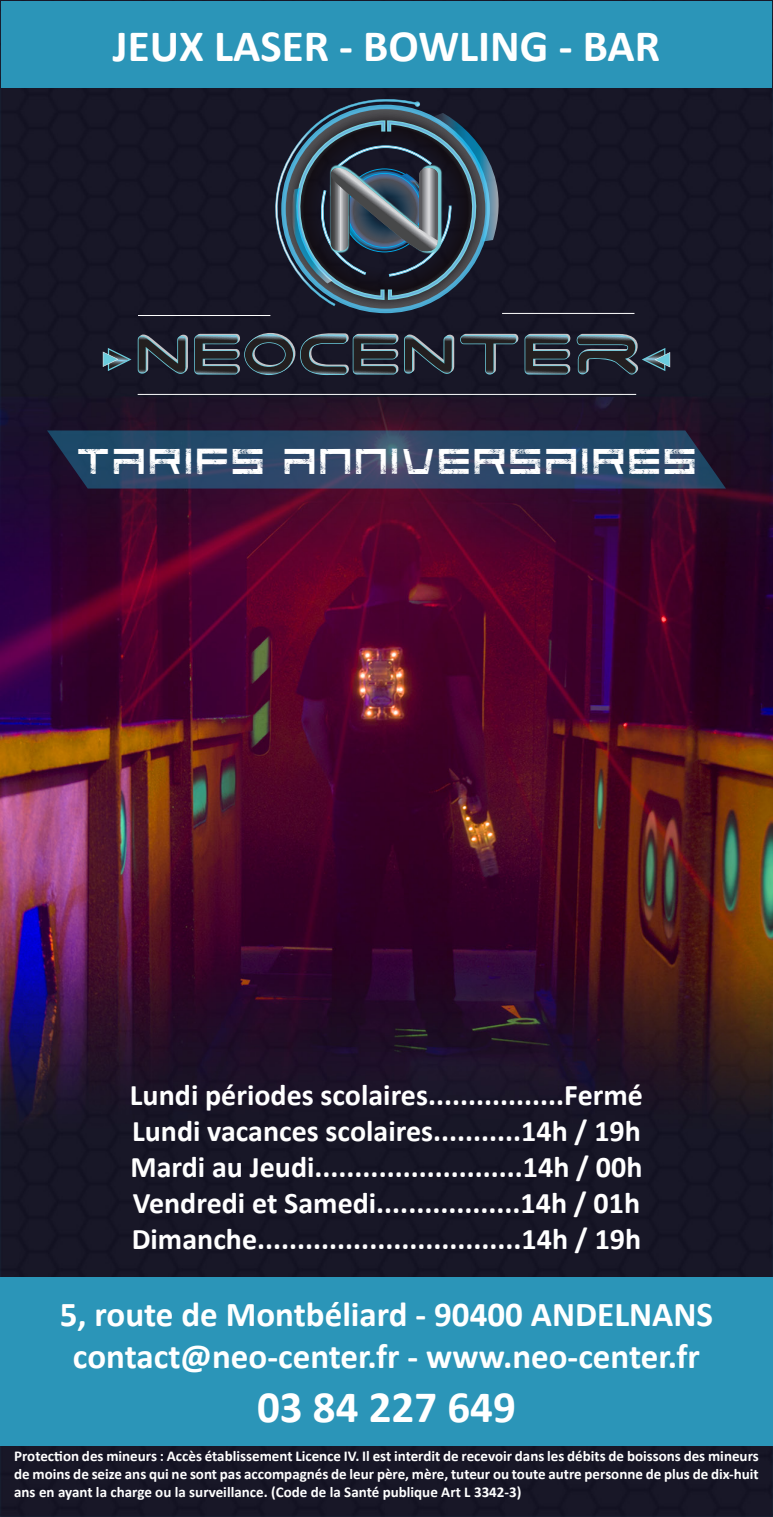
<style>
.page{position:relative;width:773px;height:1517px;background:#fff}
.page>*{position:absolute;margin:0;border:0;box-sizing:border-box;transform-origin:0 0}
.t1{font:700 45px "Calibri";color:#fff}
.t2{font:45px "Code Predators";letter-spacing:.1em;color:#fff}
.t3{font:700 35px "Calibri";color:#fff}
.t4{font:700 30px "Calibri";color:#fff}
.t5{font:700 15px/18px "Calibri";color:#fff;text-align:justify}
</style>
<div class="page">
<img style="left:0;top:0;width:772px;height:1516px">
<svg style="left:103px;top:348px;width:28px;height:23px"></svg>
<svg style="left:138px;top:333px;width:50px;height:41px"></svg>
<svg style="left:194px;top:333px;width:476px;height:43px"></svg>
<hr style="left:138px;top:394px;width:498px;height:1px;background:#fff">
<hr style="left:138px;top:315px;width:132px;height:1px;background:#fff">
<hr style="left:502px;top:313px;width:132px;height:1px;background:#fff">
<svg style="left:271px;top:99px;width:248px;height:214px"></svg>
<div style="left:0;top:1277px;width:772px;height:168px;background:#2b95b8"></div>
<div style="left:1px;top:1px;width:770px;height:86px;background:#2b95b8"></div>
<svg style="left:47px;top:430px;width:678px;height:58px"></svg>
<p class="t1" style="left:113px;top:18px;width:548px">JEUX LASER - BOWLING - BAR</p>
<p class="t2" style="left:77px;top:429px;width:619px">TARIFS ANNIVERSAIRES</p>
<p class="t4" style="left:130px;top:1076px;width:514px">Lundi périodes scolaires.................Fermé</p>
<p class="t4" style="left:132px;top:1112px;width:510px">Lundi vacances scolaires...........14h / 19h</p>
<p class="t4" style="left:130px;top:1148px;width:513px">Mardi au Jeudi..........................14h / 00h</p>
<p class="t4" style="left:133px;top:1184px;width:508px">Vendredi et Samedi..................14h / 01h</p>
<p class="t4" style="left:132px;top:1220px;width:511px">Dimanche.................................14h / 19h</p>
<p class="t3" style="left:60px;top:1293px;width:654px">5, route de Montbéliard - 90400 ANDELNANS</p>
<p class="t3" style="left:73px;top:1335px;width:628px">contact@neo-center.fr - www.neo-center.fr</p>
<p class="t1" style="left:257px;top:1379px;width:260px">03 84 227 649</p>
<p class="t5" style="left:14px;top:1446px;width:746px">Protection des mineurs : Accès établissement Licence IV. Il est interdit de recevoir dans les débits de boissons des mineurs de moins de seize ans qui ne sont pas accompagnés de leur père, mère, tuteur ou toute autre personne de plus de dix-huit ans en ayant la charge ou la surveillance. (Code de la Santé publique Art L 3342-3)</p>
</div>
